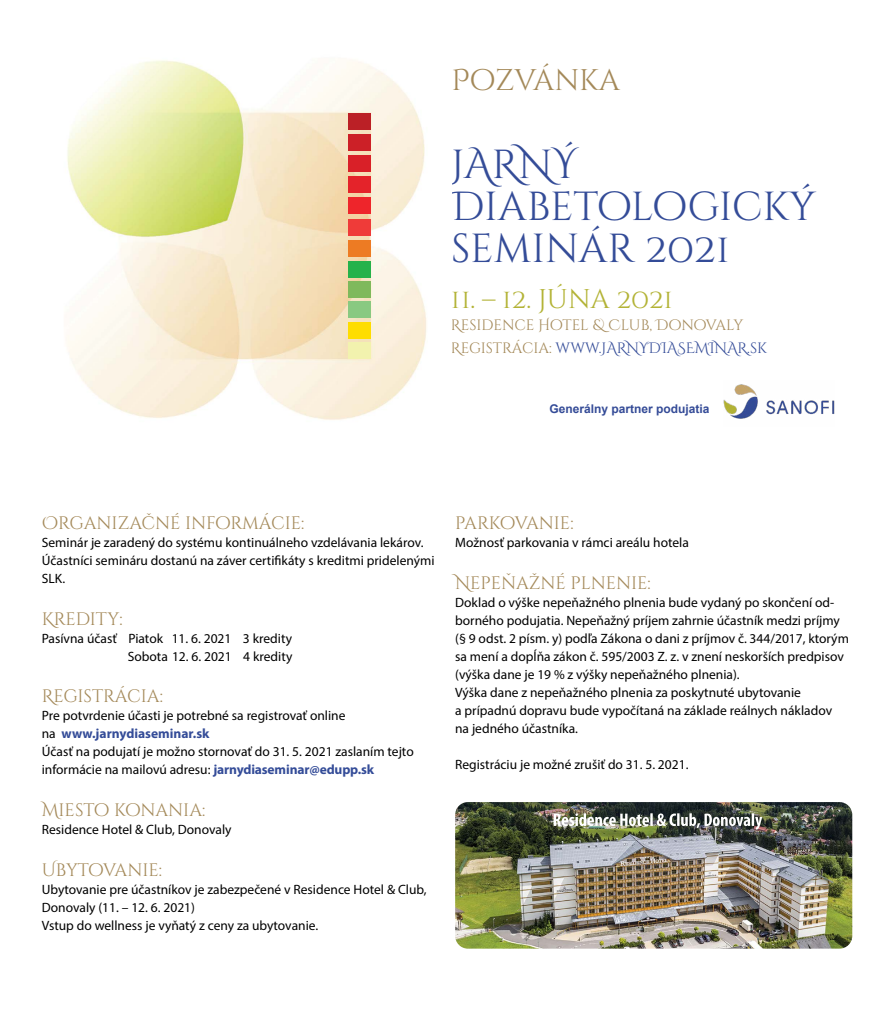
<style>
.page{position:relative;width:893px;height:1021px;background:#fff}
.page>*{position:absolute;margin:0;border:0;box-sizing:border-box;transform-origin:0 0}
.t1{font:40.5px/42px "Cinzel Decorative";color:#344c98}
.t2{font:29.7px "Cinzel Decorative";color:#a48959}
.t3{font:27px "Cinzel Decorative";color:#b3b336}
.t4{font:18px "Cinzel Decorative";letter-spacing:-.005em;color:#a48959}
.t5{font:18px "Cinzel Decorative";letter-spacing:-.03em;color:#a48959}
.t6{font:15px/22.5px "Cinzel Decorative";color:#a48959}
.t7{font:13.5px/18px "Myriad Pro";color:#000}
.t8{font:700 12px "Arial";color:#344b97}
.s1{color:#344c98}
.s2{font-weight:700;color:#344c98}
</style>
<div class="page">
<img style="left:66px;top:60px;width:361px;height:360px">
<div style="left:348px;top:113px;width:23px;height:16px;background:#bb2026"></div>
<div style="left:348px;top:134px;width:23px;height:17px;background:#cc2027"></div>
<div style="left:348px;top:155px;width:23px;height:17px;background:#d92028"></div>
<div style="left:348px;top:176px;width:23px;height:17px;background:#e4232a"></div>
<div style="left:348px;top:197px;width:23px;height:17px;background:#ee252b"></div>
<div style="left:348px;top:219px;width:23px;height:16px;background:#ef3b39"></div>
<div style="left:348px;top:240px;width:23px;height:17px;background:#ed7b23"></div>
<div style="left:348px;top:261px;width:23px;height:17px;background:#25b24b"></div>
<div style="left:348px;top:281px;width:23px;height:17px;background:#7fb95c"></div>
<div style="left:348px;top:301px;width:23px;height:17px;background:#89c981"></div>
<div style="left:348px;top:322px;width:23px;height:16px;background:#fedd00"></div>
<div style="left:348px;top:342px;width:23px;height:17px;background:#f2f2ae"></div>
<img style="left:724px;top:384px;width:110px;height:35px">
<img style="left:455px;top:802px;width:397px;height:146px">
<img style="left:554px;top:813px;width:208px;height:16px">
<h2 class="t2" style="left:451px;top:62px;width:170px">Pozvánka</h2>
<h1 class="t1" style="left:451px;top:145px;width:366px">JARNÝ<br>Diabetologický seminár 2021</h1>
<h3 class="t3" style="left:451px;top:282px;width:223px">11. – 12. júna 2021</h3>
<p class="t6" style="left:451px;top:314px;width:318px">Residence Hotel &amp; Club, Donovaly<br>Registrácia: <span class="s1">www.JARNYDIASEMINAR.sk</span></p>
<p class="t8" style="left:549px;top:401px;width:162px">Generálny partner podujatia</p>
<h3 class="t4" style="left:42px;top:512px;width:264px">Organizačné informácie:</h3>
<p class="t7" style="left:42px;top:533px;width:394px">Seminár je zaradený do systému kontinuálneho vzdelávania lekárov.<br>Účastníci semináru dostanú na záver certifikáty s kreditmi pridelenými<br>SLK.</p>
<h3 class="t4" style="left:42px;top:607px;width:82px">Kredity:</h3>
<p class="t7" style="left:42px;top:629px;width:252px;text-align:right">Pasívna účasť Piatok 11. 6. 2021 3 kredity<br>Sobota 12. 6. 2021 4 kredity</p>
<h3 class="t4" style="left:42px;top:685px;width:123px">Registrácia:</h3>
<p class="t7" style="left:42px;top:706px;width:373px">Pre potvrdenie účasti je potrebné sa registrovať online<br>na <span class="s2">www.jarnydiaseminar.sk<br></span>Účasť na podujatí je možno stornovať do 31. 5. 2021 zaslaním tejto informácie na mailovú adresu: <span class="s2">jarnydiaseminar@edupp.sk</span></p>
<h3 class="t4" style="left:42px;top:798px;width:165px">Miesto konania:</h3>
<p class="t7" style="left:42px;top:820px;width:191px">Residence Hotel &amp; Club, Donovaly</p>
<h3 class="t4" style="left:42px;top:858px;width:122px">Ubytovanie:</h3>
<p class="t7" style="left:42px;top:879px;width:386px">Ubytovanie pre účastníkov je zabezpečené v Residence Hotel &amp; Club,<br>Donovaly (11. – 12. 6. 2021)<br>Vstup do wellness je vyňatý z ceny za ubytovanie.</p>
<h3 class="t5" style="left:455px;top:512px;width:120px">parkovanie:</h3>
<p class="t7" style="left:455px;top:533px;width:235px">Možnosť parkovania v rámci areálu hotela</p>
<h3 class="t4" style="left:455px;top:571px;width:197px">Nepeňažné plnenie:</h3>
<p class="t7" style="left:455px;top:593px;width:395px">Doklad o výške nepeňažného plnenia bude vydaný po skončení od&shy;borného podujatia. Nepeňažný príjem zahrnie účastník medzi príjmy (§ 9 odst. 2 písm. y) podľa Zákona o dani z príjmov č. 344/2017, ktorým sa mení a dopĺňa zákon č. 595/2003 Z. z. v znení neskorších predpisov (výška dane je 19 % z výšky nepeňažného plnenia).<br>Výška dane z nepeňažného plnenia za poskytnuté ubytovanie<br>a prípadnú dopravu bude vypočítaná na základe reálnych nákladov na jedného účastníka.</p>
<p class="t7" style="left:455px;top:755px;width:235px">Registráciu je možné zrušiť do 31. 5. 2021.</p>
</div>
